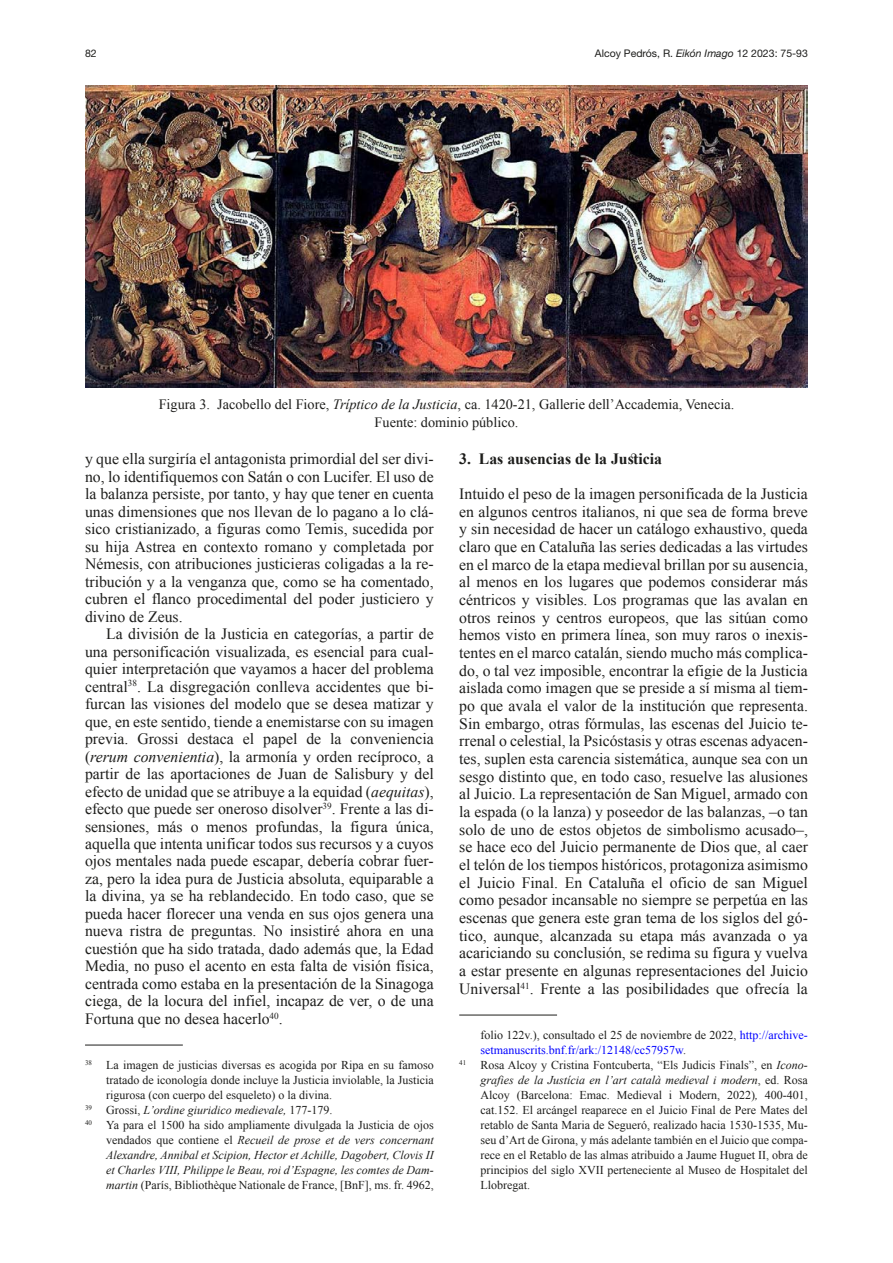
<style>
.page{position:relative;width:893px;height:1263px;background:#fff}
.page>*{position:absolute;margin:0;border:0;box-sizing:border-box;transform-origin:0 0}
._01_Texto_General{font:15.75px/17.5px "Times New Roman";color:#1d1d1b;text-align:justify}
._01-1_Texto_General{font:15.75px/17.7px "Times New Roman";color:#1d1d1b;text-align:justify}
._02_Titulo_1{font:700 15.75px "Times New Roman";color:#1d1d1b}
._08_Pie_de_figuras{font:14.25px/17.1px "Times New Roman";color:#1d1d1b;text-align:center}
._06_Notas_al_pie{font:12px/15px "Times New Roman";color:#1d1d1b;text-align:justify}
._06_Notas_al_pie-2{font:italic 12px/15px "Times New Roman";color:#1d1d1b;text-align:justify}
.t1{font:12px/15px "Times New Roman";color:#00f}
.t2{font:10.5px "Helvetica Neue LT Std";color:#1d1d1b}
.s1{font-style:italic}
.s2{font-style:normal}
.s3{color:#1d1d1b}
</style>
<div class="page">
<hr style="left:85px;top:1045px;width:98px;height:1px;background:#1d1d1b">
<hr style="left:459px;top:1015px;width:98px;height:1px;background:#1d1d1b">
<img style="left:85px;top:85px;width:723px;height:303px">
<p class="t2" style="left:85px;top:47px;width:13px">82</p>
<p class="t2" style="left:595px;top:47px;width:214px">Alcoy Pedrós, R. <span class="s1">Eikón Imago</span> 12 2023: 75-93</p>
<p class="_08_Pie_de_figuras" style="left:159px;top:396px;width:577px">Figura 3. Jacobello del Fiore, <span class="s1">Tríptico de la Justicia</span>, ca. 1420-21, Gallerie dell’Accademia, Venecia.<br>Fuente: dominio público.</p>
<p class="_01_Texto_General" style="left:85px;top:450px;width:350px">y que ella surgiría el antagonista primordial del ser divi&shy;no, lo identifiquemos con Satán o con Lucifer. El uso de la balanza persiste, por tanto, y hay que tener en cuenta unas dimensiones que nos llevan de lo pagano a lo clá&shy;sico cristianizado, a figuras como Temis, sucedida por su hija Astrea en contexto romano y completada por Némesis, con atribuciones justicieras coligadas a la re&shy;tribución y a la venganza que, como se ha comentado, cubren el flanco procedimental del poder justiciero y divino de Zeus.</p>
<p class="_01_Texto_General" style="left:85px;top:625px;width:350px;text-indent:21px">La división de la Justicia en categorías, a partir de una personificación visualizada, es esencial para cual&shy;quier interpretación que vayamos a hacer del problema central<sup>38</sup>. La disgregación conlleva accidentes que bi&shy;furcan las visiones del modelo que se desea matizar y que, en este sentido, tiende a enemistarse con su imagen previa. Grossi destaca el papel de la conveniencia (<span class="s1">rerum convenientia</span>), la armonía y orden recíproco, a partir de las aportaciones de Juan de Salisbury y del efecto de unidad que se atribuye a la equidad (<span class="s1">aequitas</span>), efecto que puede ser oneroso disolver<sup>39</sup>. Frente a las di&shy;sensiones, más o menos profundas, la figura única, aquella que intenta unificar todos sus recursos y a cuyos ojos mentales nada puede escapar, debería cobrar fuer&shy;za, pero la idea pura de Justicia absoluta, equiparable a la divina, ya se ha reblandecido. En todo caso, que se pueda hacer florecer una venda en sus ojos genera una nueva ristra de preguntas. No insistiré ahora en una cuestión que ha sido tratada, dado además que, la Edad Media, no puso el acento en esta falta de visión física, centrada como estaba en la presentación de la Sinagoga ciega, de la locura del infiel, incapaz de ver, o de una Fortuna que no desea hacerlo<sup>40</sup>.</p>
<p class="_06_Notas_al_pie" style="left:106px;top:1057px;width:329px;text-indent:-21px"><sup>38</sup> La imagen de justicias diversas es acogida por Ripa en su famoso tratado de iconología donde incluye la Justicia inviolable, la Justicia rigurosa (con cuerpo del esqueleto) o la divina.</p>
<p class="_06_Notas_al_pie-2" style="left:85px;top:1102px;width:249px"><sup>39</sup> <span class="s2">Grossi,</span> L’ordine giuridico medievale, <span class="s2">177-179.</span></p>
<p class="_06_Notas_al_pie-2" style="left:106px;top:1117px;width:329px;text-indent:-21px"><sup>40</sup> <span class="s2">Ya para el 1500 ha sido ampliamente divulgada la Justicia de ojos vendados que contiene el</span> Recueil de prose et de vers concernant Alexandre, Annibal et Scipion, Hector et Achille, Dagobert, Clovis II et Charles VIII, Philippe le Beau, roi d’Espagne, les comtes de Dam&shy;martin <span class="s2">(París, Bibliothèque Nationale de France, [BnF], ms. fr. 4962,</span></p>
<p class="_02_Titulo_1" style="left:459px;top:448px;width:204px">3. Las ausencias de la Justicia</p>
<p class="_01-1_Texto_General" style="left:459px;top:485px;width:350px">Intuido el peso de la imagen personificada de la Justicia en algunos centros italianos, ni que sea de forma breve y sin necesidad de hacer un catálogo exhaustivo, queda claro que en Cataluña las series dedicadas a las virtudes en el marco de la etapa medieval brillan por su ausencia, al menos en los lugares que podemos considerar más céntricos y visibles. Los programas que las avalan en otros reinos y centros europeos, que las sitúan como hemos visto en primera línea, son muy raros o inexis&shy;tentes en el marco catalán, siendo mucho más complica&shy;do, o tal vez imposible, encontrar la efigie de la Justicia aislada como imagen que se preside a sí misma al tiem&shy;po que avala el valor de la institución que representa.<br>Sin embargo, otras fórmulas, las escenas del Juicio te&shy;rrenal o celestial, la Psicóstasis y otras escenas adyacen&shy;tes, suplen esta carencia sistemática, aunque sea con un sesgo distinto que, en todo caso, resuelve las alusiones al Juicio. La representación de San Miguel, armado con la espada (o la lanza) y poseedor de las balanzas, –o tan solo de uno de estos objetos de simbolismo acusado–, se hace eco del Juicio permanente de Dios que, al caer el telón de los tiempos históricos, protagoniza asimismo el Juicio Final. En Cataluña el oficio de san Miguel como pesador incansable no siempre se perpetúa en las escenas que genera este gran tema de los siglos del gó&shy;tico, aunque, alcanzada su etapa más avanzada o ya acariciando su conclusión, se redima su figura y vuelva a estar presente en algunas representaciones del Juicio Universal<sup>41</sup>. Frente a las posibilidades que ofrecía la</p>
<p class="t1" style="left:480px;top:1027px;width:329px"><span class="s3">folio 122v.), consultado el 25 de noviembre de 2022,</span> http://archive&shy;setmanuscrits.bnf.fr/ark:/12148/cc57957w<span class="s3">.</span></p>
<p class="_06_Notas_al_pie" style="left:480px;top:1057px;width:329px;text-indent:-21px"><sup>41</sup> Rosa Alcoy y Cristina Fontcuberta, “Els Judicis Finals”, en <span class="s1">Icono&shy;grafies de la Justícia en l’art català medieval i modern</span>, ed. Rosa Alcoy (Barcelona: Emac. Medieval i Modern, 2022)<span class="s1">,</span> 400-401, cat.152. El arcángel reaparece en el Juicio Final de Pere Mates del retablo de Santa Maria de Segueró, realizado hacia 1530-1535, Mu&shy;seu d’Art de Girona, y más adelante también en el Juicio que compa&shy;rece en el Retablo de las almas atribuido a Jaume Huguet II, obra de principios del siglo XVII perteneciente al Museo de Hospitalet del Llobregat.</p>
</div>
